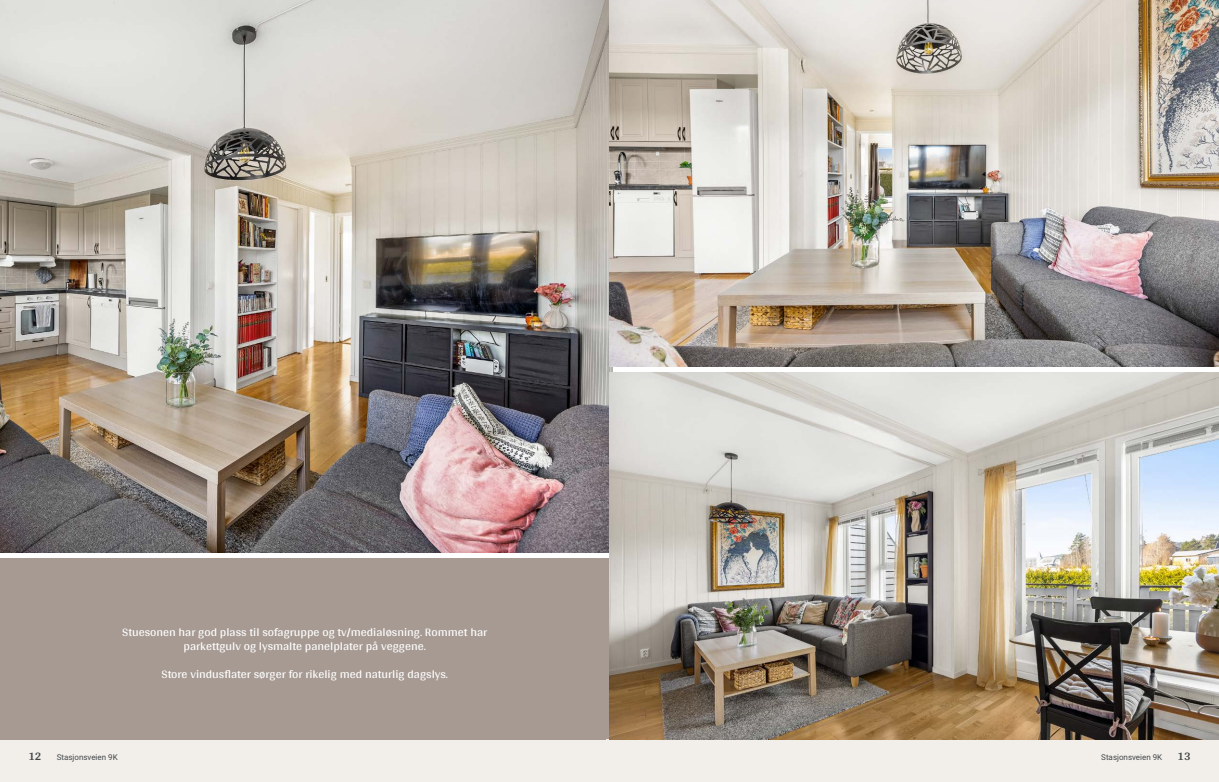
<style>
.page{position:relative;width:1219px;height:782px;background:#fff}
.page>*{position:absolute;margin:0;border:0;box-sizing:border-box;transform-origin:0 0}
.t1{font:12px/14px "Arya";color:#fff;text-align:center}
.t2{font:700 12px "Arya";color:#414749}
.t3{font:8px "Roboto Vitec";color:#414749}
</style>
<div class="page">
<img style="left:0;top:0;width:612px;height:552px">
<div style="left:0;top:739px;width:612px;height:42px;background:#f2eeea"></div>
<div style="left:0;top:558px;width:612px;height:181px;background:#a69a93"></div>
<div style="left:607px;top:739px;width:612px;height:42px;background:#f2eeea"></div>
<img style="left:609px;top:372px;width:610px;height:367px">
<img style="left:609px;top:0;width:610px;height:367px">
<p class="t1" style="left:122px;top:624px;width:367px">Stuesonen har god plass til sofagruppe og tv/ medialøsning. Rommet har parkettgulv og lysmalte panelplater på veggene.</p>
<p class="t1" style="left:162px;top:666px;width:288px">Store vindusflater sørger for rikelig med naturlig dagslys.</p>
<p class="t2" style="left:28px;top:749px;width:15px">12</p>
<p class="t3" style="left:57px;top:751px;width:63px">Stasjonsveien 9K</p>
<p class="t3" style="left:1101px;top:751px;width:63px">Stasjonsveien 9K</p>
<p class="t2" style="left:1177px;top:749px;width:15px">13</p>
</div>
